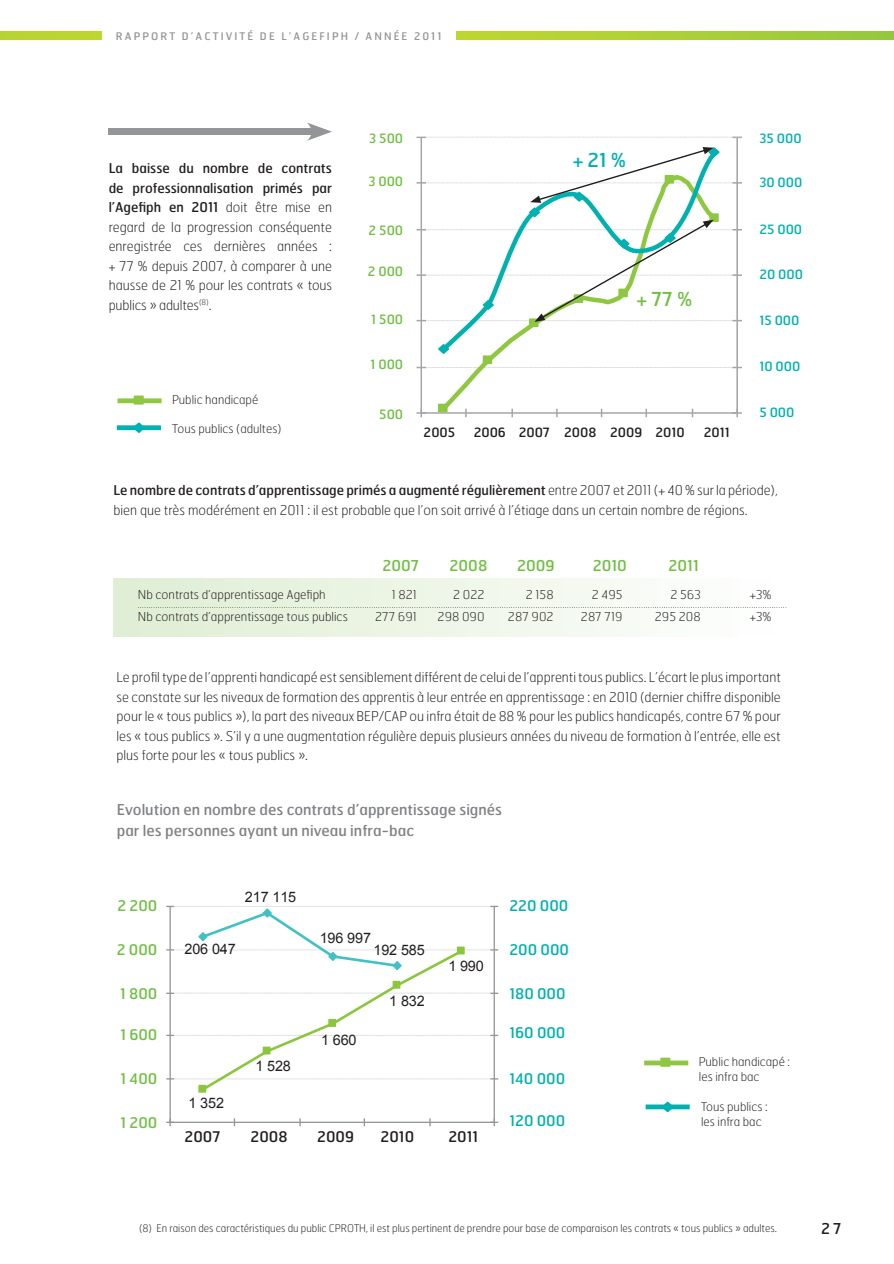
<style>
.page{position:relative;width:894px;height:1264px;background:#fff}
.page>*{position:absolute;margin:0;border:0;box-sizing:border-box;transform-origin:0 0}
.t1{font:19.2px "Hermes";color:#00b1b0}
.t2{font:19.2px "Hermes";color:#71bf44}
.t3{font:15px/21px "Hermes";color:#808285}
.t4{font:15px "Hermes";color:#71bf44}
.t5{font:15px "Hermes";color:#231f20}
.t6{font:14.7px "Hermes";color:#00b1b0}
.t7{font:14.7px "Hermes";color:#71bf44}
.t8{font:14.7px "Hermes";color:#231f20}
.t9{font:14.4px "Arial";letter-spacing:-.01em;color:#231f20}
.t10{font:100 13.5px/19.5px "Hermes";color:#231f20;text-align:justify}
.t11{font:12.75px "Hermes";color:#00b1b0}
.t12{font:12.75px "Hermes";color:#231f20}
.t13{font:12.75px "Hermes";color:#71bf44}
.t14{font:100 12.15px "Hermes";color:#231f20}
.t15{font:100 12px/15px "Hermes";color:#231f20}
.t16{font:100 10.5px "Hermes";color:#231f20}
.t17{font:10.5px "Hermes";letter-spacing:.2em;color:#939598}
.s1{font-weight:400}
</style>
<div class="page">
<div style="left:0;top:32px;width:102px;height:8px;background:#bad531"></div>
<svg style="left:457px;top:32px;width:436px;height:8px;background:#abcf36"></svg>
<div style="left:117px;top:398px;width:45px;height:5px;background:#8fc742"></div>
<div style="left:134px;top:395px;width:10px;height:10px;border:2px solid #8fc742"></div>
<div style="left:117px;top:425px;width:44px;height:5px;background:#00b1b0"></div>
<svg style="left:131px;top:422px;width:15px;height:11px"></svg>
<div style="left:113px;top:578px;width:673px;height:58px;background:linear-gradient(to right,#dfeed3,#feffff)"></div>
<svg style="left:138px;top:607px;width:648px;height:1px"></svg>
<hr style="left:169px;top:906px;width:2px;height:216px;background:#939598">
<hr style="left:170px;top:1121px;width:324px;height:2px;background:#939598">
<svg style="left:166px;top:1118px;width:8px;height:8px"></svg>
<svg style="left:299px;top:1118px;width:2px;height:8px"></svg>
<svg style="left:363px;top:1118px;width:2px;height:8px"></svg>
<hr style="left:493px;top:906px;width:2px;height:216px;background:#939598">
<svg style="left:490px;top:1118px;width:8px;height:8px"></svg>
<svg style="left:166px;top:906px;width:332px;height:187px"></svg>
<div style="left:644px;top:1060px;width:44px;height:5px;background:#8fc742"></div>
<div style="left:660px;top:1057px;width:10px;height:10px;border:2px solid #8fc742"></div>
<div style="left:645px;top:1104px;width:44px;height:5px;background:#00b1b0"></div>
<svg style="left:660px;top:1101px;width:15px;height:12px"></svg>
<svg style="left:416px;top:137px;width:325px;height:280px"></svg>
<div style="left:109px;top:129px;width:208px;height:6px;background:#939598"></div>
<svg style="left:307px;top:122px;width:25px;height:19px"></svg>
<p class="t17" style="left:116px;top:32px;width:327px">RAPPORT D’ACTIVITÉ DE L’AGEFIPH / ANNÉE 2011</p>
<p class="t10" style="left:109px;top:160px;width:225px"><span class="s1">La baisse du nombre de contrats de professionnalisation primés par l’Agefiph en 2011</span> doit être mise en regard de la progression conséquente enregistrée ces dernières années : + 77 % depuis 2007, à comparer à une hausse de 21 % pour les contrats « tous publics » adultes<sup>(8)</sup>.</p>
<p class="t15" style="left:172px;top:393px;width:87px">Public handicapé</p>
<p class="t15" style="left:172px;top:422px;width:111px">Tous publics (adultes)</p>
<p class="t13" style="left:369px;top:133px;width:35px">3 500</p>
<p class="t11" style="left:759px;top:133px;width:44px">35 000</p>
<p class="t11" style="left:759px;top:177px;width:45px">30 000</p>
<h1 class="t1" style="left:573px;top:152px;width:54px">+ 21 %</h1>
<p class="t13" style="left:368px;top:176px;width:36px">3 000</p>
<p class="t13" style="left:368px;top:225px;width:36px">2 500</p>
<p class="t11" style="left:759px;top:224px;width:44px">25 000</p>
<p class="t13" style="left:368px;top:266px;width:37px">2 000</p>
<p class="t13" style="left:371px;top:314px;width:33px">1 500</p>
<p class="t13" style="left:370px;top:359px;width:34px">1 000</p>
<p class="t11" style="left:759px;top:270px;width:45px">20 000</p>
<p class="t11" style="left:759px;top:316px;width:42px">15 000</p>
<p class="t11" style="left:759px;top:361px;width:43px">10 000</p>
<p class="t11" style="left:759px;top:407px;width:37px">5 000</p>
<h1 class="t2" style="left:637px;top:291px;width:56px">+ 77 %</h1>
<p class="t13" style="left:379px;top:409px;width:25px">500</p>
<p class="t12" style="left:423px;top:427px;width:33px">2005</p>
<p class="t12" style="left:473px;top:427px;width:212px">2006 2007 2008 2009 2010</p>
<p class="t12" style="left:703px;top:427px;width:28px">2011</p>
<p class="t10" style="left:113px;top:482px;width:665px"><span class="s1">Le nombre de contrats d’apprentissage primés a augmenté régulièrement</span> entre 2007 et 2011 (+ 40 % sur la période), bien que très modérément en 2011 : il est probable que l’on soit arrivé à l’étiage dans un certain nombre de régions.</p>
<p class="t4" style="left:382px;top:560px;width:38px">2007</p>
<p class="t4" style="left:449px;top:560px;width:39px">2008</p>
<p class="t4" style="left:517px;top:560px;width:39px">2009</p>
<p class="t4" style="left:592px;top:560px;width:36px">2010</p>
<p class="t4" style="left:668px;top:560px;width:32px">2011</p>
<p class="t14" style="left:138px;top:589px;width:189px">Nb contrats d’apprentissage Agefiph</p>
<p class="t14" style="left:392px;top:589px;width:27px">1 821</p>
<p class="t14" style="left:453px;top:589px;width:33px">2 022</p>
<p class="t14" style="left:525px;top:589px;width:29px">2 158</p>
<p class="t14" style="left:591px;top:589px;width:32px">2 495</p>
<p class="t14" style="left:670px;top:589px;width:32px">2 563</p>
<p class="t14" style="left:749px;top:589px;width:23px">+3%</p>
<p class="t14" style="left:138px;top:612px;width:211px">Nb contrats d’apprentissage tous publics</p>
<p class="t14" style="left:375px;top:612px;width:44px">277 691</p>
<p class="t14" style="left:437px;top:612px;width:49px">298 090</p>
<p class="t14" style="left:508px;top:612px;width:47px">287 902</p>
<p class="t14" style="left:581px;top:612px;width:43px">287 719</p>
<p class="t14" style="left:654px;top:612px;width:47px">295 208</p>
<p class="t14" style="left:749px;top:612px;width:23px">+3%</p>
<p class="t10" style="left:116px;top:669px;width:666px">Le profil type de l’apprenti handicapé est sensiblement différent de celui de l’apprenti tous publics. L’écart le plus important se constate sur les niveaux de formation des apprentis à leur entrée en apprentissage : en 2010 (dernier chiffre disponible pour le « tous publics »), la part des niveaux BEP/CAP ou infra était de 88 % pour les publics handicapés, contre 67 % pour les « tous publics ». S’il y a une augmentation régulière depuis plusieurs années du niveau de formation à l’entrée, elle est plus forte pour les « tous publics ».</p>
<p class="t3" style="left:117px;top:800px;width:387px">Evolution en nombre des contrats d’apprentissage signés par les personnes ayant un niveau infra-bac</p>
<p class="t9" style="left:245px;top:889px;width:53px">217 115</p>
<p class="t7" style="left:117px;top:900px;width:41px">2 200</p>
<p class="t6" style="left:509px;top:900px;width:60px">220 000</p>
<p class="t6" style="left:509px;top:944px;width:61px">200 000</p>
<p class="t6" style="left:509px;top:987px;width:58px">180 000</p>
<p class="t6" style="left:509px;top:1027px;width:58px">160 000</p>
<p class="t6" style="left:509px;top:1072px;width:57px">140 000</p>
<p class="t6" style="left:509px;top:1115px;width:57px">120 000</p>
<p class="t9" style="left:320px;top:930px;width:53px">196 997</p>
<p class="t9" style="left:184px;top:941px;width:53px">206 047</p>
<p class="t7" style="left:117px;top:944px;width:42px">2 000</p>
<p class="t9" style="left:373px;top:942px;width:53px">192 585</p>
<p class="t9" style="left:448px;top:958px;width:37px">1 990</p>
<p class="t7" style="left:120px;top:987px;width:39px">1 800</p>
<p class="t9" style="left:389px;top:993px;width:37px">1 832</p>
<p class="t7" style="left:120px;top:1029px;width:39px">1 600</p>
<p class="t9" style="left:321px;top:1031px;width:37px">1 660</p>
<p class="t9" style="left:255px;top:1058px;width:37px">1 528</p>
<p class="t7" style="left:120px;top:1072px;width:38px">1 400</p>
<p class="t9" style="left:188px;top:1095px;width:37px">1 352</p>
<p class="t7" style="left:120px;top:1116px;width:38px">1 200</p>
<p class="t8" style="left:185px;top:1131px;width:38px">2007</p>
<p class="t8" style="left:250px;top:1131px;width:38px">2008</p>
<p class="t8" style="left:317px;top:1131px;width:38px">2009</p>
<p class="t8" style="left:380px;top:1131px;width:35px">2010</p>
<p class="t8" style="left:448px;top:1131px;width:31px">2011</p>
<p class="t15" style="left:699px;top:1055px;width:92px">Public handicapé : les infra bac</p>
<p class="t15" style="left:701px;top:1100px;width:68px">Tous publics : les infra bac</p>
<p class="t16" style="left:139px;top:1224px;width:639px">(8) En raison des caractéristiques du public CPROTH, il est plus pertinent de prendre pour base de comparaison les contrats « tous publics » adultes.</p>
<p class="t5" style="left:821px;top:1223px;width:22px">27</p>
</div>
